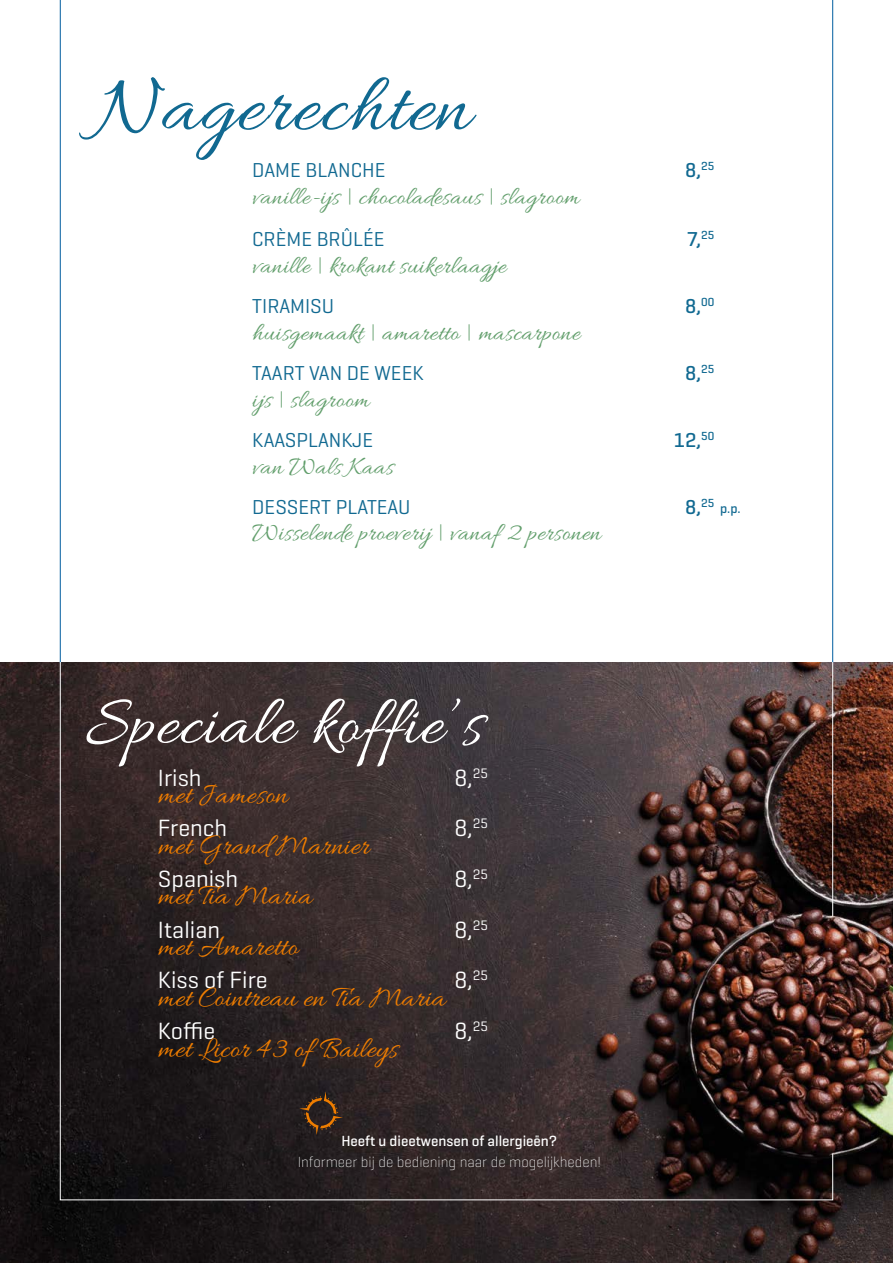
<style>
.page{position:relative;width:893px;height:1263px;background:#fff}
.page>*{position:absolute;margin:0;border:0;box-sizing:border-box;transform-origin:0 0}
.t1{font:85.05px "Allura";letter-spacing:.01em;color:#116991}
.t2{font:71.7px "Allura";letter-spacing:.01em;color:#fff}
.t3{font:30px "Allura";color:#ef7d00}
.t4{font:25.65px "Allura";letter-spacing:.01em;color:#619e6b}
.t5{font:24px "Geogrotesque";color:#fff}
.t6{font:20.55px "Geogrotesque";color:#116991}
.t7{font:500 20.55px "Geogrotesque";color:#116991}
.t8{font:200 15px "Geogrotesque";color:#fff}
.t9{font:500 15px "Geogrotesque";color:#fff}
.t10{font:500 13.5px "Geogrotesque";color:#116991}
</style>
<div class="page">
<img style="left:0;top:662px;width:893px;height:601px">
<svg style="left:60px;top:662px;width:773px;height:538px;background:#382b2c"></svg>
<h1 class="t1" style="left:94px;top:59px;width:379px">Nagerechten</h1>
<p class="t6" style="left:252px;top:157px;width:135px">DAME BLANCHE</p>
<p class="t7" style="left:685px;top:157px;width:31px">8,<sup>25</sup></p>
<p class="t4" style="left:252px;top:182px;width:329px">vanille-ijs | chocoladesaus | slagroom</p>
<p class="t6" style="left:252px;top:226px;width:134px">CRÈME BRÛLÉE</p>
<p class="t7" style="left:687px;top:226px;width:29px">7,<sup>25</sup></p>
<p class="t4" style="left:252px;top:251px;width:256px">vanille | krokant suikerlaagje</p>
<p class="t6" style="left:252px;top:293px;width:83px">TIRAMISU</p>
<p class="t7" style="left:685px;top:293px;width:31px">8,<sup>00</sup></p>
<p class="t4" style="left:252px;top:318px;width:329px">huisgemaakt | amaretto | mascarpone</p>
<p class="t6" style="left:252px;top:360px;width:173px">TAART VAN DE WEEK</p>
<p class="t7" style="left:685px;top:360px;width:31px">8,<sup>25</sup></p>
<p class="t4" style="left:252px;top:385px;width:119px">ijs | slagroom</p>
<p class="t6" style="left:252px;top:427px;width:122px">KAASPLANKJE</p>
<p class="t7" style="left:674px;top:427px;width:42px">12,<sup>50</sup></p>
<p class="t4" style="left:252px;top:452px;width:143px">van Wals Kaas</p>
<p class="t6" style="left:252px;top:494px;width:160px">DESSERT PLATEAU</p>
<p class="t7" style="left:685px;top:494px;width:31px">8,<sup>25</sup></p>
<p class="t4" style="left:252px;top:519px;width:350px">Wisselende proeverij | vanaf 2 personen</p>
<p class="t10" style="left:720px;top:500px;width:22px">p.p.</p>
<h2 class="t2" style="left:86px;top:684px;width:399px">Speciale koffie’s</h2>
<p class="t5" style="left:158px;top:762px;width:45px">Irish</p>
<p class="t5" style="left:455px;top:762px;width:35px">8,<sup>25</sup></p>
<p class="t3" style="left:158px;top:778px;width:132px">met Jameson</p>
<p class="t5" style="left:158px;top:813px;width:71px">French</p>
<p class="t5" style="left:455px;top:813px;width:35px">8,<sup>25</sup></p>
<p class="t3" style="left:158px;top:829px;width:213px">met Grand Marnier</p>
<p class="t5" style="left:158px;top:864px;width:82px">Spanish</p>
<p class="t5" style="left:455px;top:864px;width:35px">8,<sup>25</sup></p>
<p class="t3" style="left:158px;top:879px;width:156px">met Tia Maria</p>
<p class="t5" style="left:158px;top:914px;width:64px">Italian</p>
<p class="t5" style="left:455px;top:914px;width:35px">8,<sup>25</sup></p>
<p class="t3" style="left:158px;top:930px;width:142px">met Amaretto</p>
<p class="t5" style="left:158px;top:965px;width:111px">Kiss of Fire</p>
<p class="t5" style="left:455px;top:965px;width:35px">8,<sup>25</sup></p>
<p class="t3" style="left:158px;top:981px;width:289px">met Cointreau en Tia Maria</p>
<p class="t5" style="left:158px;top:1016px;width:59px">Koffie</p>
<p class="t5" style="left:455px;top:1016px;width:35px">8,<sup>25</sup></p>
<p class="t3" style="left:158px;top:1031px;width:241px">met Licor 43 of Baileys</p>
<p class="t9" style="left:341px;top:1132px;width:217px">Heeft u dieetwensen of allergieën?</p>
<p class="t8" style="left:298px;top:1153px;width:305px">Informeer bij de bediening naar de mogelijkheden!</p>
</div>
